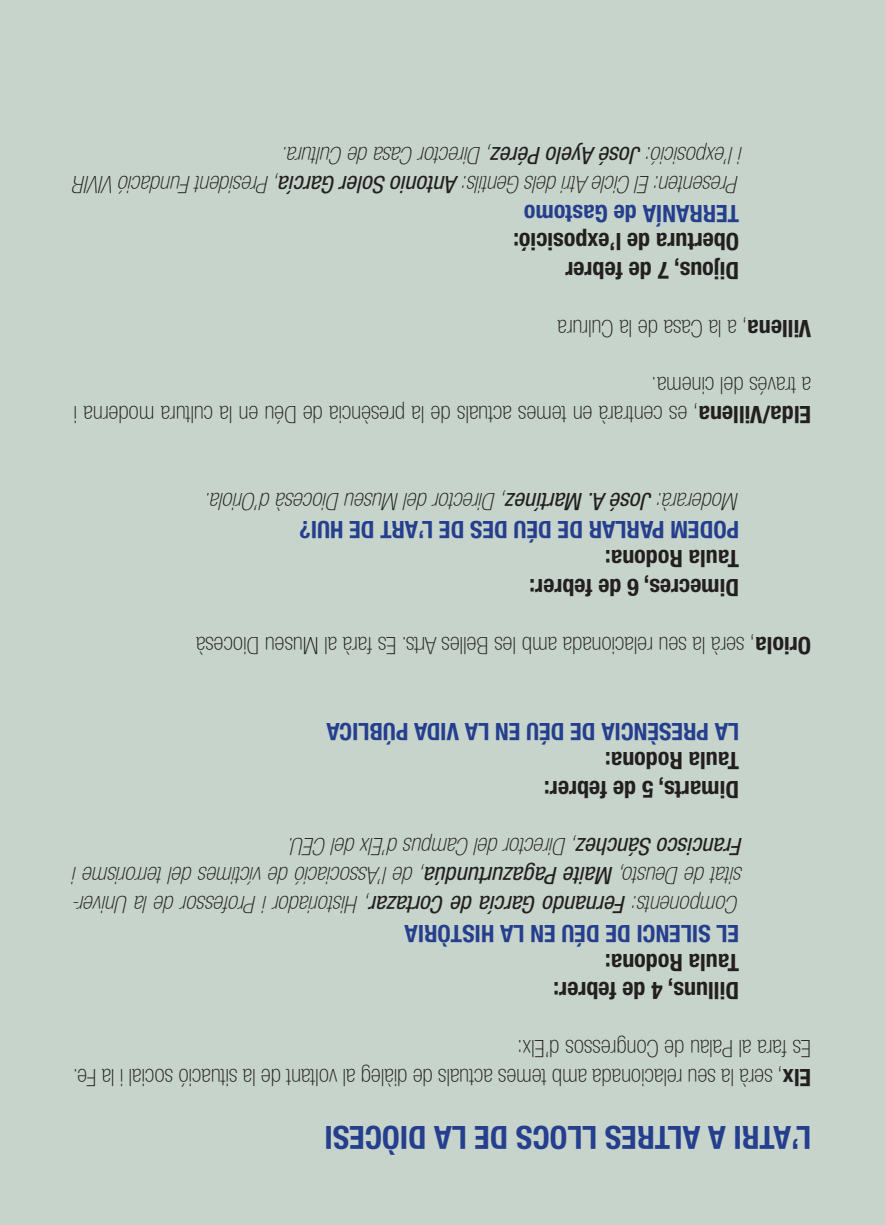
<style>
.page{position:relative;width:885px;height:1225px;background:#fff}
.page>*{position:absolute;margin:0;border:0;box-sizing:border-box;transform-origin:0 0}
.t1{font:700 condensed 32px "Helvetica Neue";color:#253f8e}
.t2{font:italic 100 condensed 24px/28.8px "Helvetica Neue";color:#231f20}
.t3{font:100 condensed 24px/28.8px "Helvetica Neue";color:#231f20}
.t4{font:700 condensed 24px/28.8px "Helvetica Neue";color:#231f20}
.t5{font:700 condensed 24px "Helvetica Neue";color:#253f8e}
.s1{font-weight:700;font-style:normal;color:#253f8e}
.s2{font-weight:400}
.s3{font-weight:700}
</style>
<div class="page">
<div style="left:0;top:0;width:884px;height:1225px;background:#c6d4cb"></div>
<p class="t2" style="left:743px;top:225px;width:670px;rotate:-180deg"><span class="s1">TERRANÍA de Gastomo<br></span>Presenten: El Cicle Atri dels Gentils: <span class="s2">Antonio Soler García</span>, President Fundació VIVIR i l’exposició: <span class="s2">José Ayelo Pérez</span>, Director Casa de Cultura.</p>
<p class="t4" style="left:739px;top:283px;width:227px;rotate:-180deg">Dijous, 7 de febrer<br>Obertura de l’exposició:</p>
<p class="t3" style="left:811px;top:340px;width:255px;rotate:-180deg"><span class="s3">Villena</span>, a la Casa de la Culrura</p>
<p class="t3" style="left:811px;top:427px;width:739px;rotate:-180deg"><span class="s3">Elda/Villena</span>, es centrarà en temes actuals de la presència de Déu en la cultura moderna i a través del cinema.</p>
<p class="t2" style="left:739px;top:542px;width:535px;rotate:-180deg"><span class="s1">PODEM PARLAR DE DÉU DES DE L’ART DE HUI?<br></span>Moderarà: <span class="s2">José A. Martínez</span>, Director del Museu Diocesà d’Oriola.</p>
<p class="t4" style="left:739px;top:600px;width:211px;rotate:-180deg">Dimecres, 6 de febrer:<br>Taula Rodona:</p>
<p class="t3" style="left:811px;top:657px;width:616px;rotate:-180deg"><span class="s3">Oriola</span>, serà la seu relacionada amb les Belles Arts. Es farà al Museu Diocesà</p>
<p class="t5" style="left:739px;top:740px;width:414px;rotate:-180deg">LA PRESÈNCIA DE DÉU EN LA VIDA PÚBLICA</p>
<p class="t4" style="left:739px;top:801px;width:196px;rotate:-180deg">Dimarts, 5 de febrer:<br>Taula Rodona:</p>
<p class="t2" style="left:743px;top:945px;width:670px;rotate:-180deg"><span class="s1">EL SILENCI DE DÉU EN LA HISTÒRIA<br></span>Components: <span class="s2">Fernando García de Cortazar</span>, Historiador i Professor de la Univer&shy;sitat de Deusto, <span class="s2">Maite Pagazurtundúa</span>, de l’Associació de víctimes del terrorisme i <span class="s2">Francisco Sánchez</span>, Director del Campus d’Elx del CEU.</p>
<p class="t4" style="left:739px;top:1003px;width:187px;rotate:-180deg">Dilluns, 4 de febrer:<br>Taula Rodona:</p>
<p class="t3" style="left:811px;top:1089px;width:739px;rotate:-180deg"><span class="s3">Elx</span>, serà la seu relacionada amb temes actuals de diàleg al voltant de la situació social i la Fe.<br>Es fara al Palau de Congressos d’Elx:</p>
<h1 class="t1" style="left:811px;top:1149px;width:488px;rotate:-180deg">L’ATRI A ALTRES LLOCS DE LA DIÒCESI</h1>
</div>
